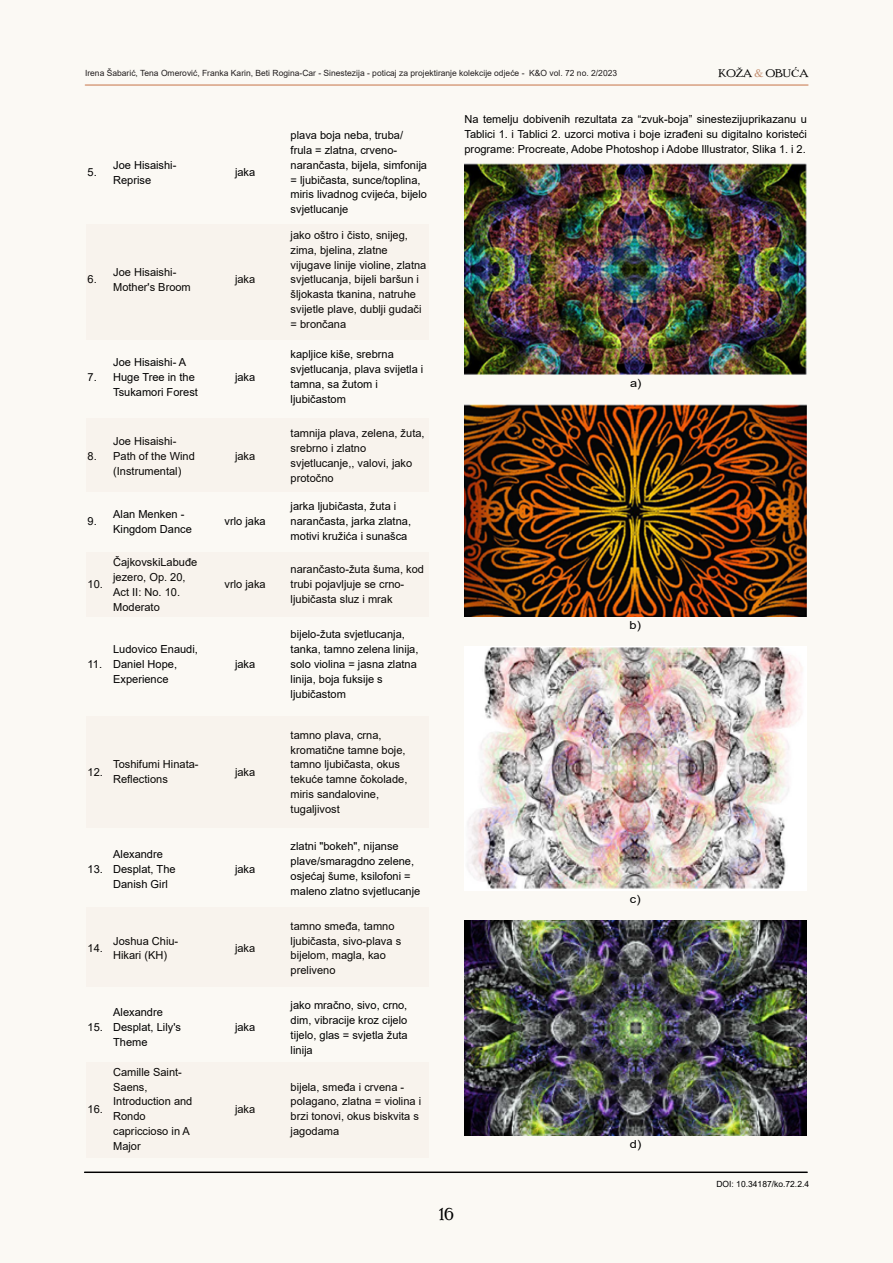
<style>
.page{position:relative;width:893px;height:1263px;background:#fbf9f4}
.page>*{position:absolute;margin:0;border:0;box-sizing:border-box;transform-origin:0 0}
.t1{font:16.95px "Poor Richard";color:#000}
.t2{font:11.1px/14.9px "Arial";color:#000}
.t3{font:11.1px "Poor Richard";color:#000;scale:1.12 1}
.t4{font:11.1px "Arial";color:#000;scale:1.16 1}
.t5{font:8.55px "Arial";color:#231f20}
.t6{font:8.55px "Arial";color:#000}
.s1{font-family:"Times New Roman"}
.s2{font-family:"Javanese Text";color:#c38e70}
</style>
<div class="page">
<hr style="left:85px;top:84px;width:723px;height:2px;background:#d79e7e">
<hr style="left:85px;top:1171px;width:722px;height:2px;background:#000">
<div style="left:86px;top:224px;width:343px;height:116px;background:#f8f3ed"></div>
<div style="left:86px;top:418px;width:343px;height:74px;background:#f8f3ed"></div>
<div style="left:86px;top:552px;width:343px;height:64px;background:#f8f3ed"></div>
<div style="left:86px;top:715px;width:343px;height:112px;background:#f8f3ed"></div>
<div style="left:86px;top:907px;width:343px;height:79px;background:#f8f3ed"></div>
<div style="left:86px;top:1062px;width:343px;height:95px;background:#f8f3ed"></div>
<img style="left:465px;top:921px;width:342px;height:215px">
<img style="left:465px;top:647px;width:342px;height:244px">
<img style="left:465px;top:405px;width:342px;height:211px">
<img style="left:465px;top:163px;width:342px;height:212px">
<p class="t5" style="left:85px;top:70px;width:534px">Irena Šabarić, Tena Omerović, Franka Karin, Beti Rogina-Car - Sinestezĳa - poticaj za projektiranje kolekcĳe odjeće - K&amp;O vol. 72 no. 2/2023</p>
<p class="t3" style="left:718px;top:69px;width:82px">KO<span class="s1">Ž</span>A <span class="s2">&amp;</span> OBU<span class="s1">Ć</span>A</p>
<p class="t2" style="left:464px;top:112px;width:344px;text-align:justify">Na temelju dobivenih rezultata za “zvuk-boja” sinestezĳuprikazanu u Tablici 1. i Tablici 2. uzorci motiva i boje izrađeni su digitalno koristeći programe: Procreate, Adobe Photoshop i Adobe Illustrator, Slika 1. i 2.</p>
<p class="t2" style="left:291px;top:129px;width:138px">plava boja neba, truba/ frula = zlatna, crveno&shy;narančasta, bĳela, simfonĳa = ljubičasta, sunce/toplina, miris livadnog cvĳeća, bĳelo svjetlucanje</p>
<p class="t2" style="left:88px;top:166px;width:11px">5.</p>
<p class="t2" style="left:113px;top:158px;width:65px">Joe Hisaishi-<br>Reprise</p>
<p class="t2" style="left:235px;top:166px;width:22px">jaka</p>
<p class="t2" style="left:88px;top:273px;width:11px">6.</p>
<p class="t2" style="left:113px;top:266px;width:79px">Joe Hisaishi-<br>Mother's Broom</p>
<p class="t2" style="left:235px;top:273px;width:22px">jaka</p>
<p class="t2" style="left:88px;top:370px;width:11px">7.</p>
<p class="t2" style="left:88px;top:449px;width:11px">8.</p>
<p class="t2" style="left:113px;top:355px;width:86px">Joe Hisaishi- A<br>Huge Tree in the<br>Tsukamori Forest</p>
<p class="t2" style="left:113px;top:435px;width:83px">Joe Hisaishi-<br>Path of the Wind (Instrumental)</p>
<p class="t2" style="left:235px;top:370px;width:22px">jaka</p>
<p class="t2" style="left:235px;top:449px;width:22px">jaka</p>
<p class="t2" style="left:88px;top:515px;width:11px">9.</p>
<p class="t2" style="left:113px;top:507px;width:80px">Alan Menken -<br>Kingdom Dance</p>
<p class="t2" style="left:225px;top:515px;width:43px">vrlo jaka</p>
<p class="t2" style="left:88px;top:578px;width:17px">10.</p>
<p class="t2" style="left:113px;top:556px;width:86px">ČajkovskiLabuđe jezero, Op. 20,<br>Act II: No. 10.<br>Moderato</p>
<p class="t2" style="left:88px;top:658px;width:16px">11.</p>
<p class="t2" style="left:113px;top:643px;width:86px">Ludovico Enaudi,<br>Daniel Hope,<br>Experience</p>
<p class="t2" style="left:225px;top:578px;width:43px">vrlo jaka</p>
<p class="t2" style="left:235px;top:658px;width:22px">jaka</p>
<p class="t2" style="left:88px;top:766px;width:17px">12.</p>
<p class="t2" style="left:113px;top:758px;width:87px">Toshifumi Hinata-<br>Reflections</p>
<p class="t2" style="left:235px;top:766px;width:22px">jaka</p>
<p class="t2" style="left:88px;top:862px;width:17px">13.</p>
<p class="t2" style="left:113px;top:847px;width:64px">Alexandre<br>Desplat, The<br>Danish Girl</p>
<p class="t2" style="left:235px;top:862px;width:22px">jaka</p>
<p class="t2" style="left:88px;top:942px;width:17px">14.</p>
<p class="t2" style="left:113px;top:934px;width:67px">Joshua Chiu-<br>Hikari (KH)</p>
<p class="t2" style="left:235px;top:942px;width:22px">jaka</p>
<p class="t2" style="left:88px;top:1021px;width:17px">15.</p>
<p class="t2" style="left:88px;top:1102px;width:17px">16.</p>
<p class="t2" style="left:113px;top:1006px;width:69px">Alexandre<br>Desplat, Lily's<br>Theme</p>
<p class="t2" style="left:113px;top:1065px;width:81px">Camille Saint-<br>Saens,<br>Introduction and<br>Rondo capriccioso in A<br>Major</p>
<p class="t2" style="left:235px;top:1021px;width:22px">jaka</p>
<p class="t2" style="left:235px;top:1102px;width:22px">jaka</p>
<p class="t2" style="left:291px;top:228px;width:137px">jako oštro i čisto, snĳeg, zima, bjelina, zlatne vĳugave linĳe violine, zlatna svjetlucanja, bĳeli baršun i šljokasta tkanina, natruhe svĳetle plave, dublji gudači = brončana</p>
<p class="t2" style="left:291px;top:348px;width:134px">kapljice kiše, srebrna svjetlucanja, plava svĳetla i tamna, sa žutom i ljubičastom</p>
<p class="t2" style="left:291px;top:427px;width:135px">tamnĳa plava, zelena, žuta, srebrno i zlatno svjetlucanje,, valovi, jako protočno</p>
<p class="t2" style="left:291px;top:500px;width:122px">jarka ljubičasta, žuta i narančasta, jarka zlatna, motivi kružića i sunašca</p>
<p class="t2" style="left:291px;top:563px;width:135px">narančasto-žuta šuma, kod trubi pojavljuje se crno&shy;ljubičasta sluz i mrak</p>
<p class="t2" style="left:291px;top:628px;width:129px">bĳelo-žuta svjetlucanja, tanka, tamno zelena linĳa, solo violina = jasna zlatna linĳa, boja fuksĳe s ljubičastom</p>
<p class="t2" style="left:291px;top:728px;width:118px">tamno plava, crna, kromatične tamne boje, tamno ljubičasta, okus tekuće tamne čokolade, miris sandalovine, tugaljivost</p>
<p class="t2" style="left:291px;top:840px;width:131px">zlatni "bokeh", nĳanse plave/smaragdno zelene, osjećaj šume, ksilofoni = maleno zlatno svjetlucanje</p>
<p class="t2" style="left:291px;top:919px;width:112px">tamno smeđa, tamno ljubičasta, sivo-plava s bĳelom, magla, kao preliveno</p>
<p class="t2" style="left:291px;top:999px;width:119px;text-align:justify">jako mračno, sivo, crno, dim, vibracĳe kroz cĳelo tĳelo, glas = svjetla žuta linĳa</p>
<p class="t2" style="left:291px;top:1080px;width:132px">bĳela, smeđa i crvena - polagano, zlatna = violina i brzi tonovi, okus biskvita s jagodama</p>
<h1 class="t1" style="left:439px;top:1208px;width:16px">16</h1>
<p class="t4" style="left:630px;top:379px;width:11px">a)</p>
<p class="t4" style="left:630px;top:620px;width:11px">b)</p>
<p class="t4" style="left:630px;top:895px;width:11px">c)</p>
<p class="t4" style="left:630px;top:1140px;width:11px">d)</p>
<p class="t6" style="left:716px;top:1180px;width:94px">DOI: 10.34187/ko.72.2.4</p>
</div>
